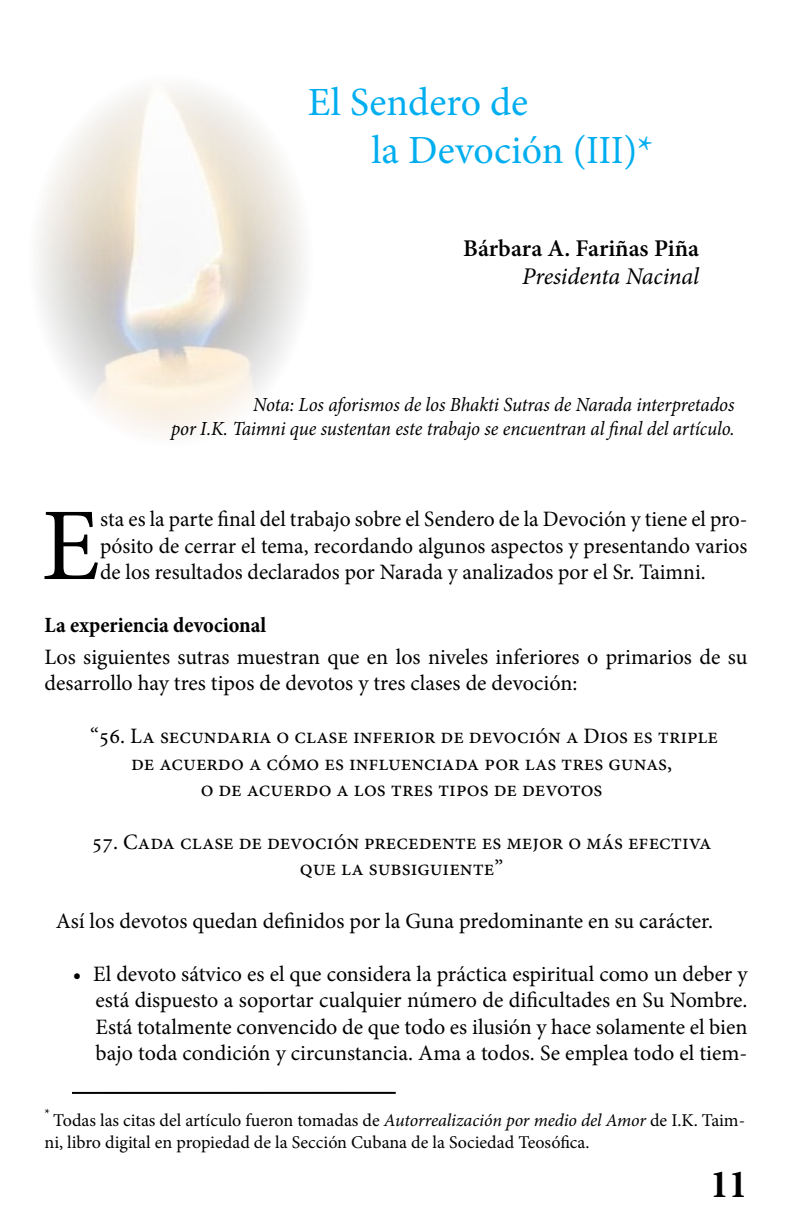
<style>
.page{position:relative;width:792px;height:1224px;background:#fff}
.page>*{position:absolute;margin:0;border:0;box-sizing:border-box;transform-origin:0 0}
.t1{font:103.2px "Minion Pro";color:#000}
.t2{font:40px/48px "Minion Pro";letter-spacing:.005em;color:#00aeef}
.t3{font:700 condensed 40px "Minion Pro";color:#000}
.t4{font:600 24px "Minion Pro";color:#000}
.t5{font:italic 24px "Minion Pro";letter-spacing:-.01em;color:#000}
.t6{font:22px/26.4px "Minion Pro";color:#000;text-align:justify}
.t7{font:700 condensed 22px "Minion Pro";color:#000}
.t8{font:italic 20px/24px "Minion Pro";letter-spacing:-.01em;color:#000;text-align:right;scale:.95 1}
.t9{font:18px/21.6px "Minion Pro";letter-spacing:-.015em;color:#000}
.s1{font-style:italic}
</style>
<div class="page">
<img style="left:39px;top:88px;width:264px;height:345px">
<hr style="left:72px;top:1092px;width:324px;height:2px;background:#000">
<h2 class="t2" style="left:371px;top:78px;width:283px;text-indent:-64px">El Sendero de<br>la Devoción (III)*</h2>
<p class="t4" style="left:463px;top:231px;width:237px">Bárbara A. Fariñas Piña</p>
<p class="t5" style="left:522px;top:260px;width:178px">Presidenta Nacinal</p>
<p class="t8" style="left:171px;top:393px;width:595px">Nota: Los aforismos de los Bhakti Sutras de Narada interpretados<br>por I.K. Taimni que sustentan este trabajo se encuentran al final del artículo.</p>
<h1 class="t1" style="left:42px;top:477px;width:60px">E</h1>
<p class="t6" style="left:100px;top:506px;width:649px">sta es la parte final del trabajo sobre el Sendero de la Devoción y tiene el pro&shy;pósito de cerrar el tema, recordando algunos aspectos y presentando varios de los resultados declarados por Narada y analizados por el Sr. Taimni.</p>
<p class="t7" style="left:45px;top:610px;width:223px">La experiencia devocional</p>
<p class="t6" style="left:45px;top:644px;width:705px">Los siguientes sutras muestran que en los niveles inferiores o primarios de su desarrollo hay tres tipos de devotos y tres clases de devoción:</p>
<p class="t6" style="left:90px;top:723px;width:630px;text-align:center">“56. La secundaria o clase inferior de devoción a Dios es triple de acuerdo a cómo es influenciada por las tres gunas,<br>o de acuerdo a los tres tipos de devotos</p>
<p class="t6" style="left:92px;top:829px;width:621px;text-align:center">57. Cada clase de devoción precedente es mejor o más efectiva que la subsiguiente”</p>
<p class="t6" style="left:56px;top:908px;width:659px">Así los devotos quedan definidos por la Guna predominante en su carácter.</p>
<p class="t6" style="left:96px;top:961px;width:654px;text-indent:-23px">• El devoto sátvico es el que considera la práctica espiritual como un deber y está dispuesto a soportar cualquier número de dificultades en Su Nombre.<br>Está totalmente convencido de que todo es ilusión y hace solamente el bien bajo toda condición y circunstancia. Ama a todos. Se emplea todo el tiem-</p>
<p class="t9" style="left:45px;top:1110px;width:702px"><sup>*</sup> Todas las citas del artículo fueron tomadas de <span class="s1">Autorrealización por medio del Amor</span> de I.K. Taim&shy;ni, libro digital en propiedad de la Sección Cubana de la Sociedad Teosófica.</p>
<h2 class="t3" style="left:710px;top:1157px;width:39px">11</h2>
</div>
